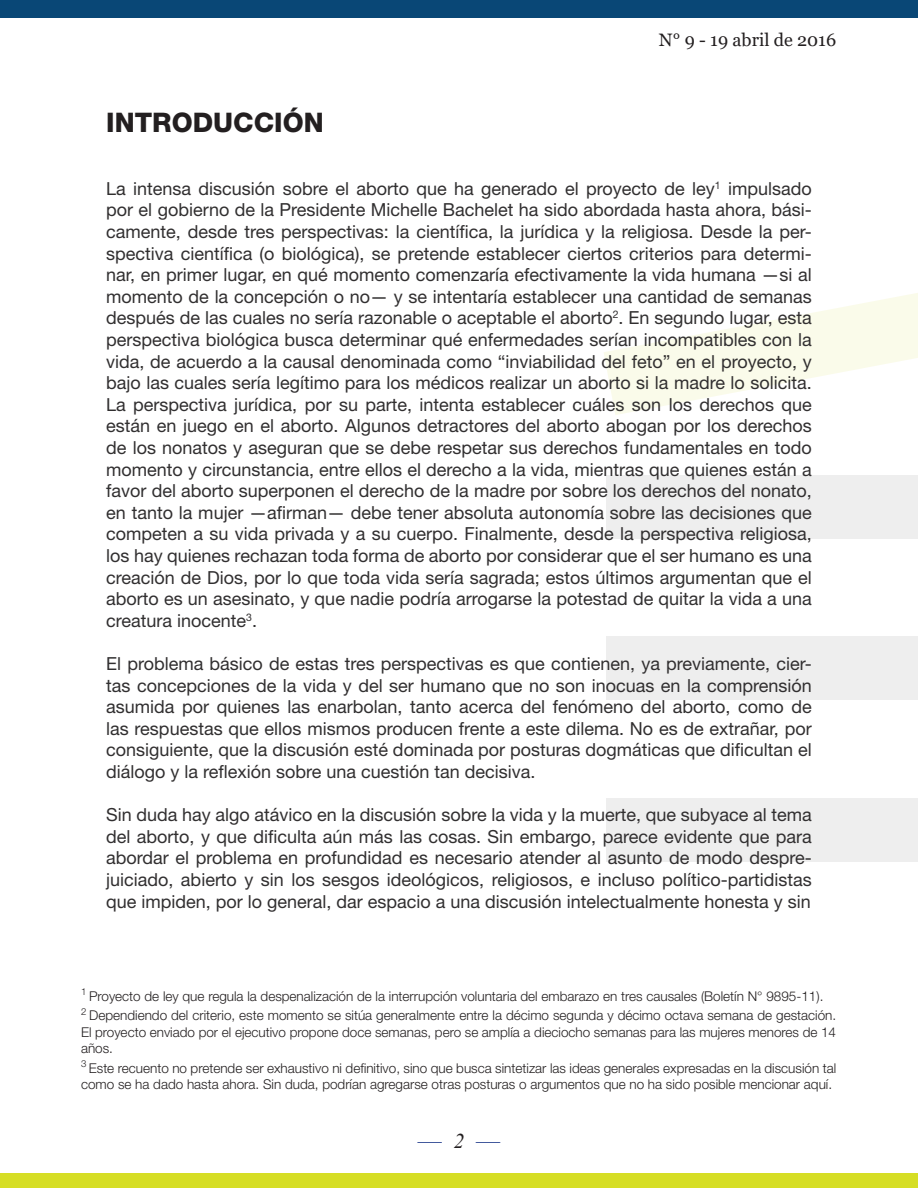
<style>
.page{position:relative;width:918px;height:1188px;background:#fff}
.page>*{position:absolute;margin:0;border:0;box-sizing:border-box;transform-origin:0 0}
.t1{font:800 27px "Helvetica Neue LT Std";color:#231f20}
.t2{font:24px "Times New Roman";color:#253f8e}
.body{font:18px/21.6px "Helvetica Neue";color:#312f30;text-align:justify}
.t3{font:18px "Georgia";color:#231f20}
.t4{font:300 13.5px/16.2px "Helvetica Neue";color:#231f20;text-align:justify}
.s1{font-style:italic;font-size:21px;color:#231f20}
</style>
<div class="page">
<svg style="left:604px;top:293px;width:314px;height:122px"></svg>
<div style="left:606px;top:475px;width:312px;height:63px;background:#eee"></div>
<div style="left:606px;top:798px;width:312px;height:64px;background:#eee"></div>
<div style="left:606px;top:636px;width:312px;height:64px;background:#eee"></div>
<div style="left:0;top:1174px;width:918px;height:14px;background:#d6de25"></div>
<div style="left:0;top:0;width:918px;height:18px;background:#094776"></div>
<p class="t1" style="left:106px;top:106px;width:219px">INTRODUCCIÓN</p>
<p class="t3" style="left:659px;top:29px;width:179px">N° 9 - 19 abril de 2016</p>
<p class="body" style="left:106px;top:179px;width:707px">La intensa discusión sobre el aborto que ha generado el proyecto de ley<sup>1</sup> impulsado por el gobierno de la Presidente Michelle Bachelet ha sido abordada hasta ahora, bási&shy;camente, desde tres perspectivas: la científica, la jurídica y la religiosa. Desde la per&shy;spectiva científica (o biológica), se pretende establecer ciertos criterios para determi&shy;nar, en primer lugar, en qué momento comenzaría efectivamente la vida humana —si al momento de la concepción o no— y se intentaría establecer una cantidad de semanas después de las cuales no sería razonable o aceptable el aborto<sup>2</sup>. En segundo lugar, esta perspectiva biológica busca determinar qué enfermedades serían incompatibles con la vida, de acuerdo a la causal denominada como “inviabilidad del feto” en el proyecto, y bajo las cuales sería legítimo para los médicos realizar un aborto si la madre lo solicita.<br>La perspectiva jurídica, por su parte, intenta establecer cuáles son los derechos que están en juego en el aborto. Algunos detractores del aborto abogan por los derechos de los nonatos y aseguran que se debe respetar sus derechos fundamentales en todo momento y circunstancia, entre ellos el derecho a la vida, mientras que quienes están a favor del aborto superponen el derecho de la madre por sobre los derechos del nonato, en tanto la mujer —afirman— debe tener absoluta autonomía sobre las decisiones que competen a su vida privada y a su cuerpo. Finalmente, desde la perspectiva religiosa, los hay quienes rechazan toda forma de aborto por considerar que el ser humano es una creación de Dios, por lo que toda vida sería sagrada; estos últimos argumentan que el aborto es un asesinato, y que nadie podría arrogarse la potestad de quitar la vida a una creatura inocente<sup>3</sup>.</p>
<p class="body" style="left:106px;top:654px;width:707px">El problema básico de estas tres perspectivas es que contienen, ya previamente, cier&shy;tas concepciones de la vida y del ser humano que no son inocuas en la comprensión asumida por quienes las enarbolan, tanto acerca del fenómeno del aborto, como de las respuestas que ellos mismos producen frente a este dilema. No es de extrañar, por consiguiente, que la discusión esté dominada por posturas dogmáticas que dificultan el diálogo y la reflexión sobre una cuestión tan decisiva.</p>
<p class="body" style="left:106px;top:805px;width:707px">Sin duda hay algo atávico en la discusión sobre la vida y la muerte, que subyace al tema del aborto, y que dificulta aún más las cosas. Sin embargo, parece evidente que para abordar el problema en profundidad es necesario atender al asunto de modo despre&shy;juiciado, abierto y sin los sesgos ideológicos, religiosos, e incluso político-partidistas que impiden, por lo general, dar espacio a una discusión intelectualmente honesta y sin</p>
<p class="t4" style="left:81px;top:987px;width:744px"><sup>1</sup> Proyecto de ley que regula la despenalización de la interrupción voluntaria del embarazo en tres causales (Boletín N° 9895-11).</p>
<p class="t4" style="left:81px;top:1007px;width:757px"><sup>2</sup> Dependiendo del criterio, este momento se sitúa generalmente entre la décimo segunda y décimo octava semana de gestación.<br>El proyecto enviado por el ejecutivo propone doce semanas, pero se amplía a dieciocho semanas para las mujeres menores de 14 años.</p>
<p class="t4" style="left:81px;top:1059px;width:757px"><sup>3</sup> Este recuento no pretende ser exhaustivo ni definitivo, sino que busca sintetizar las ideas generales expresadas en la discusión tal como se ha dado hasta ahora. Sin duda, podrían agregarse otras posturas o argumentos que no ha sido posible mencionar aquí.</p>
<p class="t2" style="left:418px;top:1123px;width:84px">— <span class="s1">2</span> —</p>
</div>
